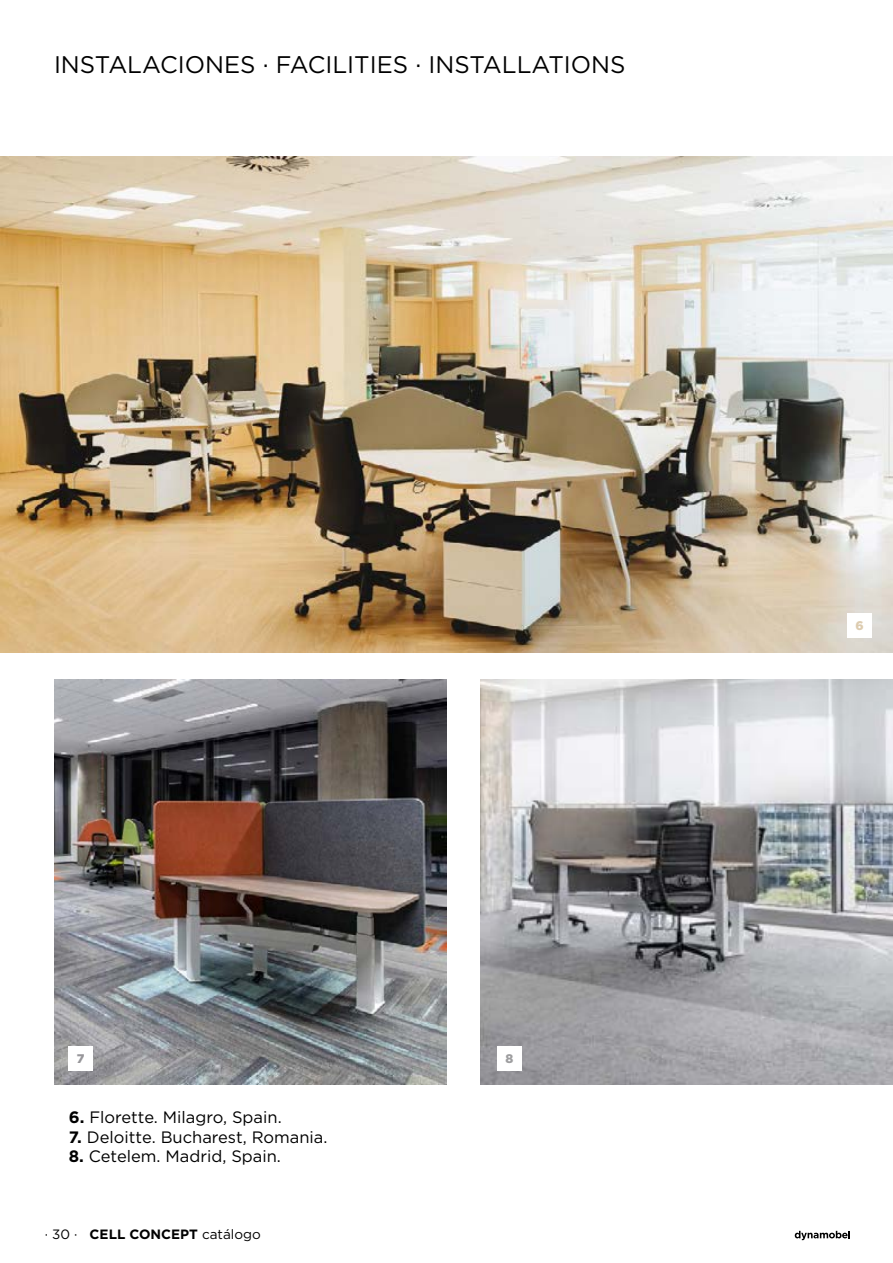
<style>
.page{position:relative;width:893px;height:1263px;background:#fff}
.page>*{position:absolute;margin:0;border:0;box-sizing:border-box;transform-origin:0 0}
.t1{font:24px "Gotham";color:#000}
.t2{font:16.5px "Gotham";color:#000}
.t3{font:13.5px "Gotham";color:#000}
.t4{font:900 12.45px "Gotham";color:#ddccb0}
.t5{font:900 12.45px "Gotham";color:#97969a}
.t6{font:900 12.45px "Gotham";color:#9e9ea0}
.s1{font-weight:700}
</style>
<div class="page">
<svg style="left:795px;top:1231px;width:55px;height:9px"></svg>
<img style="left:0;top:157px;width:893px;height:496px">
<img style="left:480px;top:679px;width:413px;height:405px">
<img style="left:54px;top:679px;width:392px;height:405px">
<div style="left:848px;top:613px;width:24px;height:24px;background:#fff"></div>
<div style="left:69px;top:1046px;width:24px;height:24px;background:#fff"></div>
<div style="left:497px;top:1046px;width:25px;height:24px;background:#fff"></div>
<h1 class="t1" style="left:54px;top:49px;width:573px">INSTALACIONES · FACILITIES · INSTALLATIONS</h1>
<p class="t5" style="left:77px;top:1050px;width:9px">7</p>
<p class="t6" style="left:506px;top:1050px;width:9px">8</p>
<p class="t2" style="left:69px;top:1106px;width:214px"><span class="s1">6.</span> Florette. Milagro, Spain.</p>
<p class="t2" style="left:69px;top:1126px;width:260px"><span class="s1">7.</span> Deloitte. Bucharest, Romania.</p>
<p class="t2" style="left:69px;top:1146px;width:214px"><span class="s1">8.</span> Cetelem. Madrid, Spain.</p>
<p class="t3" style="left:45px;top:1225px;width:217px">· 30 · <span class="s1">CELL CONCEPT</span> catálogo</p>
<p class="t4" style="left:855px;top:617px;width:10px">6</p>
</div>
